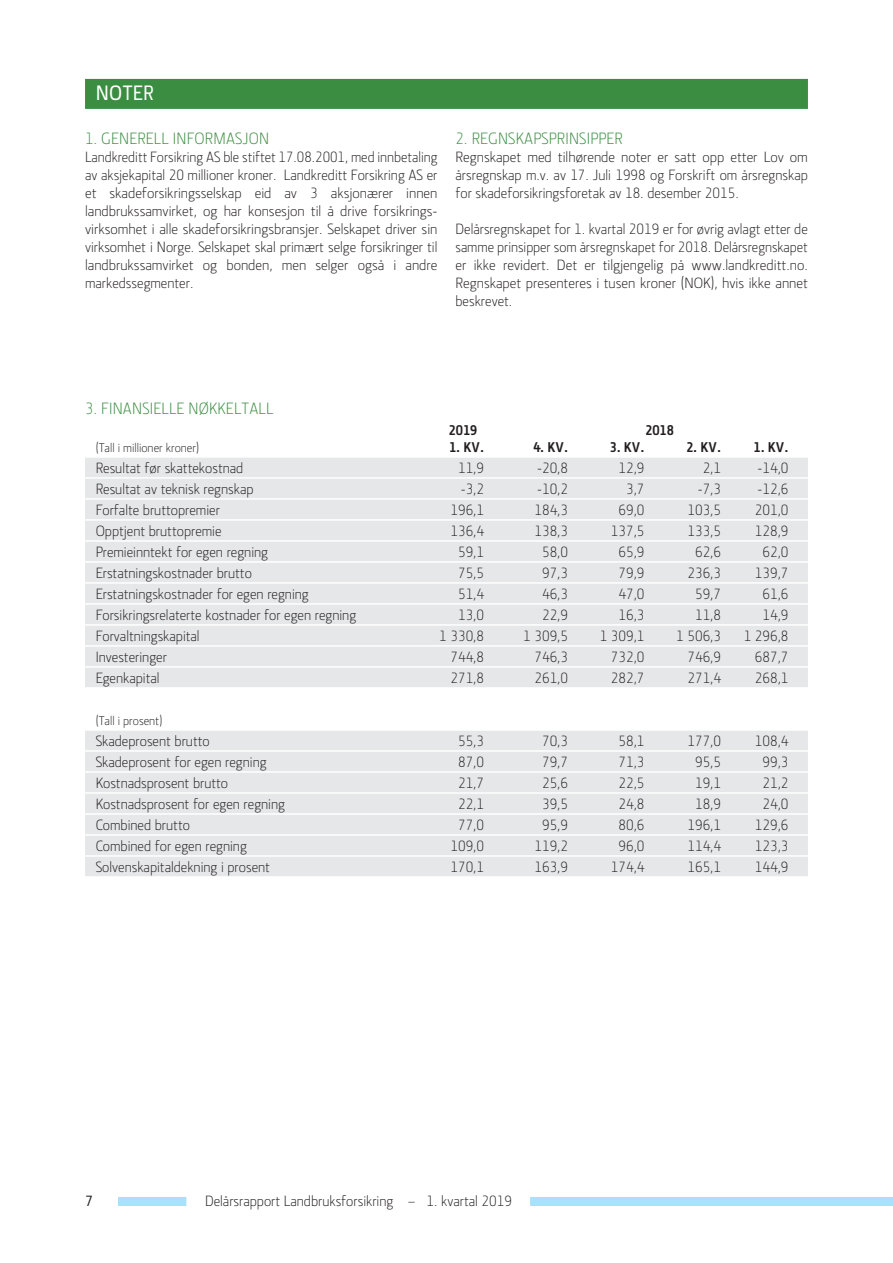
<style>
.page{position:relative;width:893px;height:1263px;background:#fff}
.page>*{position:absolute;margin:0;border:0;box-sizing:border-box;transform-origin:0 0}
.t1{font:500 21px "Section LK";letter-spacing:.015em;color:#fff}
.t2{font:300 16.5px "Section LK";letter-spacing:.015em;color:#3b8d41}
.t3{font:300 15px/18px "Section LK";color:#231f20;text-align:justify}
.t4{font:500 15px "Section LK";color:#231f20}
.t5{font:700 14.25px "Section LK";color:#231f20}
.t6{font:300 12.75px "Section LK";color:#231f20}
</style>
<div class="page">
<div style="left:118px;top:1197px;width:68px;height:9px;background:#aae0f9"></div>
<div style="left:530px;top:1197px;width:363px;height:9px;background:#aae0f9"></div>
<div style="left:85px;top:79px;width:723px;height:30px;background:#3b8d41"></div>
<div style="left:85px;top:458px;width:723px;height:19px;background:#e6e7e9"></div>
<div style="left:85px;top:479px;width:723px;height:19px;background:#e6e7e9"></div>
<div style="left:85px;top:500px;width:723px;height:19px;background:#e6e7e9"></div>
<div style="left:85px;top:521px;width:723px;height:19px;background:#e6e7e9"></div>
<div style="left:85px;top:542px;width:723px;height:19px;background:#e6e7e9"></div>
<div style="left:85px;top:563px;width:723px;height:19px;background:#e6e7e9"></div>
<div style="left:85px;top:584px;width:723px;height:19px;background:#e6e7e9"></div>
<div style="left:85px;top:605px;width:723px;height:19px;background:#e6e7e9"></div>
<div style="left:85px;top:626px;width:723px;height:19px;background:#e6e7e9"></div>
<div style="left:85px;top:647px;width:723px;height:19px;background:#e6e7e9"></div>
<div style="left:85px;top:668px;width:723px;height:19px;background:#e6e7e9"></div>
<div style="left:85px;top:731px;width:723px;height:19px;background:#e6e7e9"></div>
<div style="left:85px;top:752px;width:723px;height:19px;background:#e6e7e9"></div>
<div style="left:85px;top:773px;width:723px;height:19px;background:#e6e7e9"></div>
<div style="left:85px;top:794px;width:723px;height:19px;background:#e6e7e9"></div>
<div style="left:85px;top:815px;width:723px;height:19px;background:#e6e7e9"></div>
<div style="left:85px;top:836px;width:723px;height:19px;background:#e6e7e9"></div>
<div style="left:85px;top:857px;width:723px;height:19px;background:#e6e7e9"></div>
<h1 class="t1" style="left:96px;top:81px;width:60px">NOTER</h1>
<p class="t2" style="left:85px;top:129px;width:186px">1. GENERELL INFORMASJON</p>
<p class="t3" style="left:85px;top:148px;width:354px">Landkreditt Forsikring AS ble stiftet 17.08.2001, med innbetaling av aksjekapital 20 millioner kroner. Landkreditt Forsikring AS er et skadeforsikringsselskap eid av 3 aksjonærer innen landbrukssamvirket, og har konsesjon til å drive forsikrings&shy;virksomhet i alle skadeforsikringsbransjer. Selskapet driver sin virksomhet i Norge. Selskapet skal primært selge forsikringer til landbrukssamvirket og bonden, men selger også i andre markedssegmenter.</p>
<p class="t2" style="left:455px;top:129px;width:169px">2. REGNSKAPSPRINSIPPER</p>
<p class="t3" style="left:455px;top:148px;width:354px">Regnskapet med tilhørende noter er satt opp etter Lov om årsregnskap m.v. av 17. Juli 1998 og Forskrift om årsregnskap for skadeforsikringsforetak av 18. desember 2015.</p>
<p class="t3" style="left:455px;top:220px;width:354px">Delårsregnskapet for 1. kvartal 2019 er for øvrig avlagt etter de samme prinsipper som årsregnskapet for 2018. Delårsregnskapet er ikke revidert. Det er tilgjengelig på www.landkreditt.no.<br>Regnskapet presenteres i tusen kroner (NOK), hvis ikke annet beskrevet.</p>
<p class="t2" style="left:85px;top:399px;width:190px">3. FINANSIELLE NØKKELTALL</p>
<p class="t5" style="left:449px;top:422px;width:30px">2019</p>
<p class="t5" style="left:645px;top:422px;width:30px">2018</p>
<p class="t6" style="left:96px;top:440px;width:105px">(Tall i millioner kroner)</p>
<p class="t5" style="left:449px;top:438px;width:37px">1. KV.</p>
<p class="t5" style="left:533px;top:438px;width:37px">4. KV.</p>
<p class="t5" style="left:610px;top:438px;width:37px">3. KV.</p>
<p class="t5" style="left:686px;top:438px;width:37px">2. KV.</p>
<p class="t5" style="left:754px;top:438px;width:37px">1. KV.</p>
<p class="t3" style="left:96px;top:458px;width:149px">Resultat før skattekostnad</p>
<p class="t3" style="left:458px;top:458px;width:28px">11,9</p>
<p class="t3" style="left:537px;top:458px;width:32px">-20,8</p>
<p class="t3" style="left:619px;top:458px;width:28px">12,9</p>
<p class="t3" style="left:703px;top:458px;width:20px">2,1</p>
<p class="t3" style="left:758px;top:458px;width:32px">-14,0</p>
<p class="t3" style="left:96px;top:479px;width:159px">Resultat av teknisk regnskap</p>
<p class="t3" style="left:461px;top:479px;width:25px">-3,2</p>
<p class="t3" style="left:537px;top:479px;width:32px">-10,2</p>
<p class="t3" style="left:626px;top:479px;width:20px">3,7</p>
<p class="t3" style="left:698px;top:479px;width:25px">-7,3</p>
<p class="t3" style="left:758px;top:479px;width:32px">-12,6</p>
<p class="t3" style="left:96px;top:500px;width:126px">Forfalte bruttopremier</p>
<p class="t3" style="left:450px;top:500px;width:35px">196,1</p>
<p class="t3" style="left:534px;top:500px;width:35px">184,3</p>
<p class="t3" style="left:619px;top:500px;width:28px">69,0</p>
<p class="t3" style="left:687px;top:500px;width:35px">103,5</p>
<p class="t3" style="left:755px;top:500px;width:35px">201,0</p>
<p class="t3" style="left:96px;top:521px;width:127px">Opptjent bruttopremie</p>
<p class="t3" style="left:450px;top:521px;width:35px">136,4</p>
<p class="t3" style="left:534px;top:521px;width:35px">138,3</p>
<p class="t3" style="left:611px;top:521px;width:35px">137,5</p>
<p class="t3" style="left:687px;top:521px;width:35px">133,5</p>
<p class="t3" style="left:755px;top:521px;width:35px">128,9</p>
<p class="t3" style="left:96px;top:542px;width:174px">Premieinntekt for egen regning</p>
<p class="t3" style="left:458px;top:542px;width:28px">59,1</p>
<p class="t3" style="left:542px;top:542px;width:28px">58,0</p>
<p class="t3" style="left:619px;top:542px;width:28px">65,9</p>
<p class="t3" style="left:695px;top:542px;width:28px">62,6</p>
<p class="t3" style="left:763px;top:542px;width:28px">62,0</p>
<p class="t3" style="left:96px;top:563px;width:158px">Erstatningskostnader brutto</p>
<p class="t3" style="left:458px;top:563px;width:28px">75,5</p>
<p class="t3" style="left:542px;top:563px;width:28px">97,3</p>
<p class="t3" style="left:619px;top:563px;width:28px">79,9</p>
<p class="t3" style="left:687px;top:563px;width:35px">236,3</p>
<p class="t3" style="left:755px;top:563px;width:35px">139,7</p>
<p class="t3" style="left:96px;top:584px;width:215px">Erstatningskostnader for egen regning</p>
<p class="t3" style="left:458px;top:584px;width:28px">51,4</p>
<p class="t3" style="left:542px;top:584px;width:28px">46,3</p>
<p class="t3" style="left:619px;top:584px;width:28px">47,0</p>
<p class="t3" style="left:695px;top:584px;width:28px">59,7</p>
<p class="t3" style="left:763px;top:584px;width:28px">61,6</p>
<p class="t3" style="left:96px;top:605px;width:262px">Forsikringsrelaterte kostnader for egen regning</p>
<p class="t3" style="left:458px;top:605px;width:28px">13,0</p>
<p class="t3" style="left:542px;top:605px;width:28px">22,9</p>
<p class="t3" style="left:619px;top:605px;width:28px">16,3</p>
<p class="t3" style="left:695px;top:605px;width:28px">11,8</p>
<p class="t3" style="left:763px;top:605px;width:28px">14,9</p>
<p class="t3" style="left:96px;top:626px;width:106px">Forvaltningskapital</p>
<p class="t3" style="left:439px;top:626px;width:46px">1 330,8</p>
<p class="t3" style="left:523px;top:626px;width:46px">1 309,5</p>
<p class="t3" style="left:600px;top:626px;width:46px">1 309,1</p>
<p class="t3" style="left:676px;top:626px;width:46px">1 506,3</p>
<p class="t3" style="left:744px;top:626px;width:46px">1 296,8</p>
<p class="t3" style="left:96px;top:647px;width:73px">Investeringer</p>
<p class="t3" style="left:450px;top:647px;width:35px">744,8</p>
<p class="t3" style="left:534px;top:647px;width:35px">746,3</p>
<p class="t3" style="left:611px;top:647px;width:35px">732,0</p>
<p class="t3" style="left:687px;top:647px;width:35px">746,9</p>
<p class="t3" style="left:755px;top:647px;width:35px">687,7</p>
<p class="t3" style="left:96px;top:668px;width:65px">Egenkapital</p>
<p class="t3" style="left:450px;top:668px;width:35px">271,8</p>
<p class="t3" style="left:534px;top:668px;width:35px">261,0</p>
<p class="t3" style="left:611px;top:668px;width:35px">282,7</p>
<p class="t3" style="left:687px;top:668px;width:35px">271,4</p>
<p class="t3" style="left:755px;top:668px;width:35px">268,1</p>
<p class="t6" style="left:96px;top:713px;width:68px">(Tall i prosent)</p>
<p class="t3" style="left:96px;top:731px;width:116px">Skadeprosent brutto</p>
<p class="t3" style="left:458px;top:731px;width:28px">55,3</p>
<p class="t3" style="left:542px;top:731px;width:28px">70,3</p>
<p class="t3" style="left:619px;top:731px;width:28px">58,1</p>
<p class="t3" style="left:687px;top:731px;width:35px">177,0</p>
<p class="t3" style="left:755px;top:731px;width:35px">108,4</p>
<p class="t3" style="left:96px;top:752px;width:172px">Skadeprosent for egen regning</p>
<p class="t3" style="left:458px;top:752px;width:28px">87,0</p>
<p class="t3" style="left:542px;top:752px;width:28px">79,7</p>
<p class="t3" style="left:619px;top:752px;width:28px">71,3</p>
<p class="t3" style="left:695px;top:752px;width:28px">95,5</p>
<p class="t3" style="left:763px;top:752px;width:28px">99,3</p>
<p class="t3" style="left:96px;top:773px;width:134px">Kostnadsprosent brutto</p>
<p class="t3" style="left:458px;top:773px;width:28px">21,7</p>
<p class="t3" style="left:542px;top:773px;width:28px">25,6</p>
<p class="t3" style="left:619px;top:773px;width:28px">22,5</p>
<p class="t3" style="left:695px;top:773px;width:28px">19,1</p>
<p class="t3" style="left:763px;top:773px;width:28px">21,2</p>
<p class="t3" style="left:96px;top:794px;width:191px">Kostnadsprosent for egen regning</p>
<p class="t3" style="left:458px;top:794px;width:28px">22,1</p>
<p class="t3" style="left:542px;top:794px;width:28px">39,5</p>
<p class="t3" style="left:619px;top:794px;width:28px">24,8</p>
<p class="t3" style="left:695px;top:794px;width:28px">18,9</p>
<p class="t3" style="left:763px;top:794px;width:28px">24,0</p>
<p class="t3" style="left:96px;top:815px;width:96px">Combined brutto</p>
<p class="t3" style="left:458px;top:815px;width:28px">77,0</p>
<p class="t3" style="left:542px;top:815px;width:28px">95,9</p>
<p class="t3" style="left:619px;top:815px;width:28px">80,6</p>
<p class="t3" style="left:687px;top:815px;width:35px">196,1</p>
<p class="t3" style="left:755px;top:815px;width:35px">129,6</p>
<p class="t3" style="left:96px;top:836px;width:153px">Combined for egen regning</p>
<p class="t3" style="left:450px;top:836px;width:35px">109,0</p>
<p class="t3" style="left:534px;top:836px;width:35px">119,2</p>
<p class="t3" style="left:619px;top:836px;width:28px">96,0</p>
<p class="t3" style="left:687px;top:836px;width:35px">114,4</p>
<p class="t3" style="left:755px;top:836px;width:35px">123,3</p>
<p class="t3" style="left:96px;top:857px;width:176px">Solvenskapitaldekning i prosent</p>
<p class="t3" style="left:450px;top:857px;width:35px">170,1</p>
<p class="t3" style="left:534px;top:857px;width:35px">163,9</p>
<p class="t3" style="left:611px;top:857px;width:35px">174,4</p>
<p class="t3" style="left:687px;top:857px;width:35px">165,1</p>
<p class="t3" style="left:755px;top:857px;width:35px">144,9</p>
<p class="t4" style="left:85px;top:1192px;width:9px">7</p>
<p class="t3" style="left:205px;top:1192px;width:309px">Delårsrapport Landbruksforsikring – 1. kvartal 2019</p>
</div>
